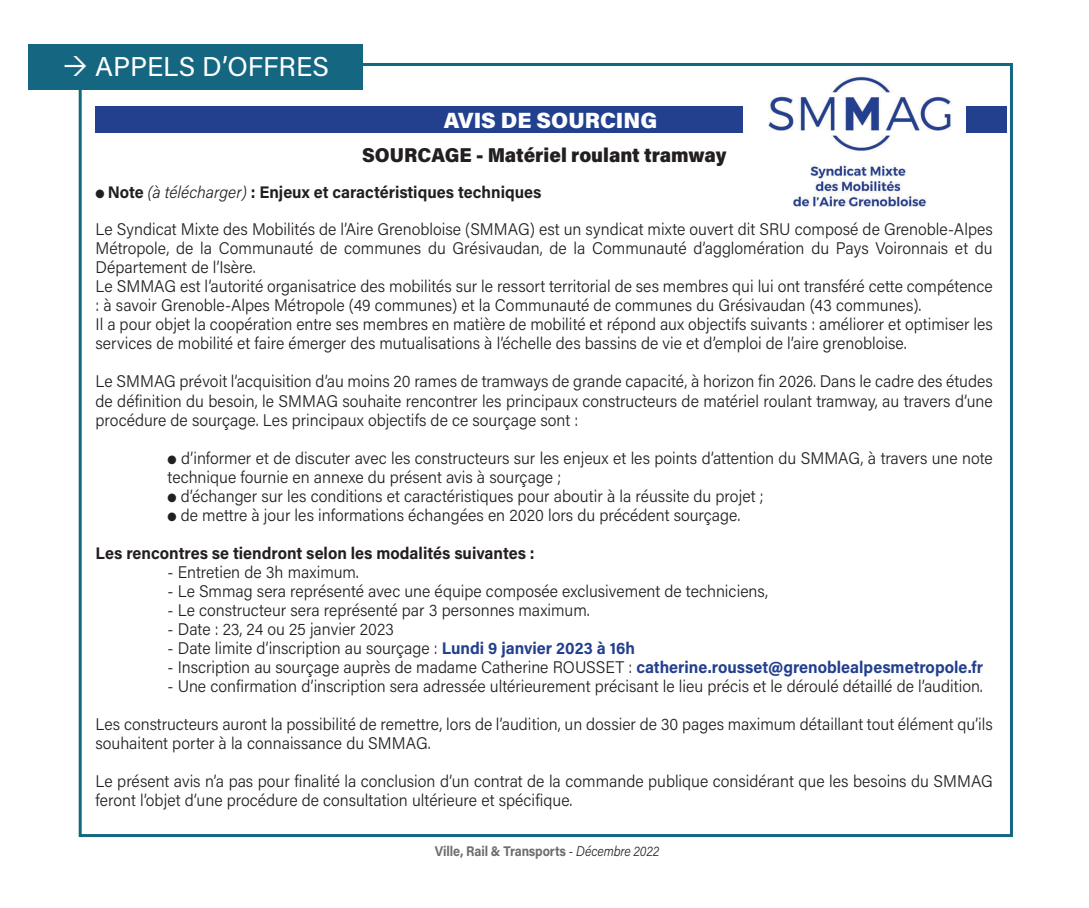
<style>
.page{position:relative;width:1089px;height:908px;background:#fff}
.page>*{position:absolute;margin:0;border:0;box-sizing:border-box;transform-origin:0 0}
.t1{font:27.2px "Acumin Pro";color:#fff}
.t2{font:900 22px "Acumin Pro";color:#fff}
.t3{font:900 20px "Acumin Pro";letter-spacing:-.005em;color:#231f20;scale:.96 1}
.t4{font:300 16.8px/19px "Acumin Pro";color:#231f20;scale:.96 1}
.t5{font:700 16.8px "Acumin Pro";color:#231f20;scale:.96 1}
.Roulettes__VR_T{font:700 14px "Acumin Pro";letter-spacing:-.01em;color:#6c6d70;scale:.9 1}
.s1{font-weight:300;font-style:italic}
.s2{font-weight:700;color:#23408f}
.s3{font-weight:300;font-style:italic;color:#231f20}
</style>
<div class="page">
<div style="left:28px;top:44px;width:335px;height:45px;background:#156781"></div>
<div style="left:95px;top:106px;width:911px;height:27px;background:#23408f"></div>
<div style="left:743px;top:70px;width:222px;height:142px;background:#fff"></div>
<img style="left:768px;top:76px;width:184px;height:131px">
<p class="t1" style="left:95px;top:48px;width:235px">APPELS D’OFFRES</p>
<p class="t2" style="left:444px;top:105px;width:215px">AVIS DE SOURCING</p>
<p class="t3" style="left:362px;top:141px;width:381px">SOURCAGE - Matériel roulant tramway</p>
<p class="t5" style="left:96px;top:180px;width:466px">● Note <span class="s1">(à télécharger)</span> : Enjeux et caractéristiques techniques</p>
<p class="t4" style="left:96px;top:219px;width:936px;text-align:justify">Le Syndicat Mixte des Mobilités de l’Aire Grenobloise (SMMAG) est un syndicat mixte ouvert dit SRU composé de Grenoble-Alpes Métropole, de la Communauté de communes du Grésivaudan, de la Communauté d’agglomération du Pays Voironnais et du Département de l’Isère.</p>
<p class="t4" style="left:96px;top:276px;width:936px">Le SMMAG est l’autorité organisatrice des mobilités sur le ressort territorial de ses membres qui lui ont transféré cette compétence : à savoir Grenoble-Alpes Métropole (49 communes) et la Communauté de communes du Grésivaudan (43 communes).</p>
<p class="t4" style="left:96px;top:314px;width:936px">Il a pour objet la coopération entre ses membres en matière de mobilité et répond aux objectifs suivants : améliorer et optimiser les services de mobilité et faire émerger des mutualisations à l’échelle des bassins de vie et d’emploi de l’aire grenobloise.</p>
<p class="t4" style="left:96px;top:371px;width:936px;text-align:justify">Le SMMAG prévoit l’acquisition d’au moins 20 rames de tramways de grande capacité, à horizon fin 2026. Dans le cadre des études de définition du besoin, le SMMAG souhaite rencontrer les principaux constructeurs de matériel roulant tramway, au travers d’une procédure de sourçage. Les principaux objectifs de ce sourçage sont :</p>
<p class="t4" style="left:168px;top:447px;width:861px">● d’informer et de discuter avec les constructeurs sur les enjeux et les points d’attention du SMMAG, à travers une note technique fournie en annexe du présent avis à sourçage ;</p>
<p class="t4" style="left:168px;top:485px;width:622px">● d’échanger sur les conditions et caractéristiques pour aboutir à la réussite du projet ;</p>
<p class="t4" style="left:168px;top:504px;width:598px">● de mettre à jour les informations échangées en 2020 lors du précédent sourçage.</p>
<p class="t5" style="left:96px;top:540px;width:459px">Les rencontres se tiendront selon les modalités suivantes :</p>
<p class="t4" style="left:168px;top:561px;width:201px">- Entretien de 3h maximum.</p>
<p class="t4" style="left:168px;top:580px;width:627px">- Le Smmag sera représenté avec une équipe composée exclusivement de techniciens,</p>
<p class="t4" style="left:168px;top:599px;width:441px">- Le constructeur sera représenté par 3 personnes maximum.</p>
<p class="t4" style="left:168px;top:618px;width:237px">- Date : 23, 24 ou 25 janvier 2023</p>
<p class="t4" style="left:168px;top:637px;width:488px">- Date limite d’inscription au sourçage : <span class="s2">Lundi 9 janvier 2023 à 16h</span></p>
<p class="t4" style="left:168px;top:656px;width:851px">- Inscription au sourçage auprès de madame Catherine ROUSSET : <span class="s2">catherine.rousset@grenoblealpesmetropole.fr</span></p>
<p class="t4" style="left:168px;top:675px;width:850px">- Une confirmation d’inscription sera adressée ultérieurement précisant le lieu précis et le déroulé détaillé de l’audition.</p>
<p class="t4" style="left:96px;top:713px;width:936px">Les constructeurs auront la possibilité de remettre, lors de l’audition, un dossier de 30 pages maximum détaillant tout élément qu’ils souhaitent porter à la connaissance du SMMAG.</p>
<p class="t4" style="left:96px;top:770px;width:936px">Le présent avis n’a pas pour finalité la conclusion d’un contrat de la commande publique considérant que les besoins du SMMAG feront l’objet d’une procédure de consultation ultérieure et spécifique.</p>
<p class="Roulettes__VR_T" style="left:435px;top:840px;width:251px">Ville, Rail &amp; Transports <span class="s3">- Décembre 2022</span></p>
</div>
